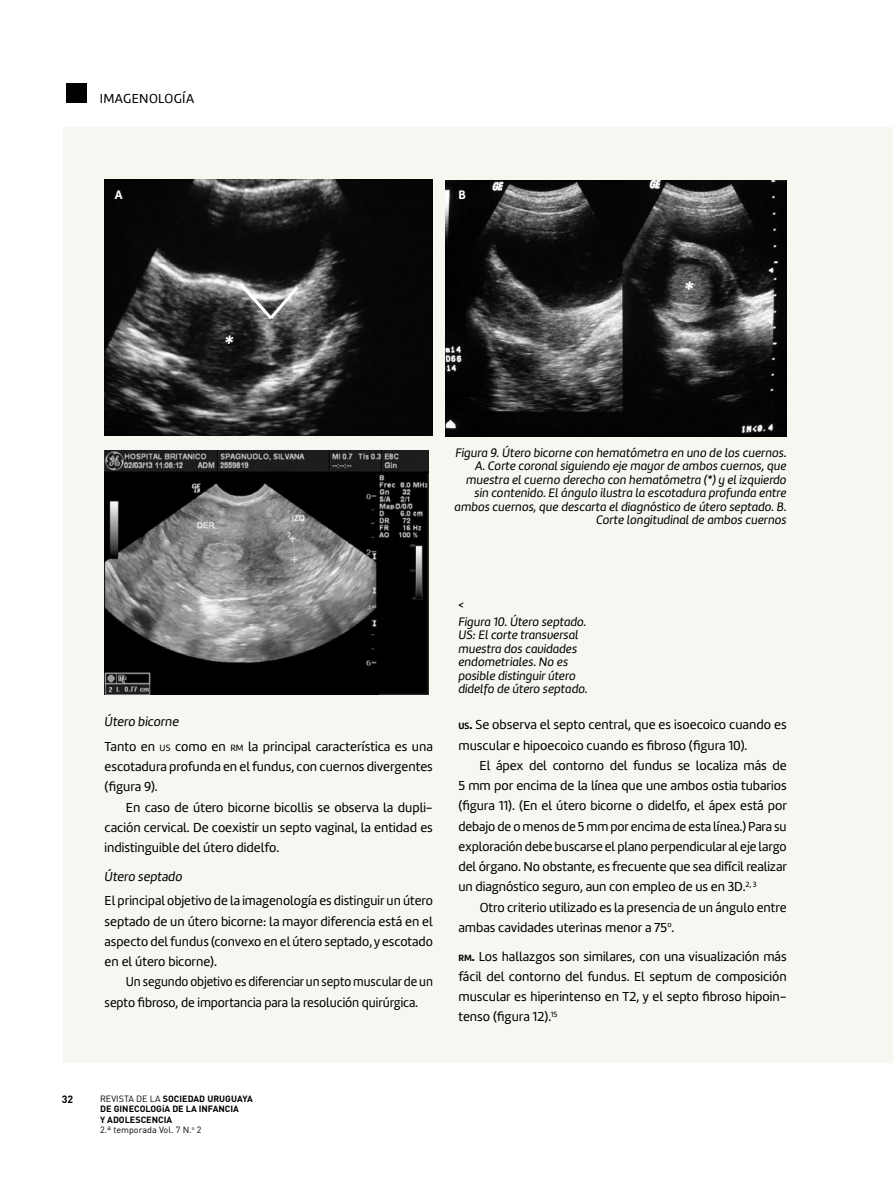
<style>
.page{position:relative;width:893px;height:1191px;background:#fff}
.page>*{position:absolute;margin:0;border:0;box-sizing:border-box;transform-origin:0 0}
.t1{font:italic 26.85px "Marine";color:#fff}
.t2{font:13.5px/20.2px "Marine";color:#000;text-align:justify}
.t3{font:13.5px/20.2px "Marine";color:#000;scale:.94 1}
.t4{font:13.5px "Marine Regular Oblicua";color:#000}
.t5{font:italic 12.75px/13.5px "Marine";color:#000;text-align:right}
.t6{font:700 12.75px "Marine";color:#fff}
.t7{font:700 10.5px "DIN";color:#000}
.t8{font:700 9px/10.5px "DIN";color:#000}
.s1{font-size:9.45px}
.s2{font-weight:700;font-size:9.45px}
.s3{font-weight:700}
.s4{font-weight:400}
</style>
<div class="page">
<div style="left:64px;top:128px;width:829px;height:935px;background:#f5f7f1"></div>
<img style="left:105px;top:179px;width:328px;height:256px">
<img style="left:446px;top:181px;width:341px;height:256px">
<img style="left:105px;top:451px;width:323px;height:243px">
<div style="left:66px;top:83px;width:20px;height:20px;background:#000"></div>
<svg style="left:237px;top:280px;width:65px;height:43px;background:#7b7b7b"></svg>
<p class="t2" style="left:100px;top:89px;width:10px">imagenolog</p>
<p class="t2" style="left:182px;top:89px;width:12px">ía</p>
<p class="t6" style="left:115px;top:186px;width:9px">A</p>
<p class="t6" style="left:458px;top:186px;width:9px">B</p>
<h1 class="t1" style="left:223px;top:328px;width:12px">*</h1>
<h1 class="t1" style="left:684px;top:274px;width:12px">*</h1>
<p class="t5" style="left:455px;top:446px;width:334px">Figura 9. Útero bicorne con hematómetra en uno de los cuernos.<br>A. Corte coronal siguiendo eje mayor de ambos cuernos, que muestra el cuerno derecho con hematómetra (*) y el izquierdo sin contenido. El ángulo ilustra la escotadura profunda entre ambos cuernos, que descarta el diagnóstico de útero septado. B.<br>Corte longitudinal de ambos cuernos</p>
<p class="t4" style="left:105px;top:713px;width:76px">Útero bicorne</p>
<p class="t2" style="left:105px;top:736px;width:330px">Tanto en <span class="s1">US</span> como en <span class="s1">RM</span> la principal característica es una escotadura profunda en el fundus, con cuernos divergentes (figura 9).</p>
<p class="t2" style="left:105px;top:797px;width:330px;text-indent:21px">En caso de útero bicorne bicollis se observa la dupli&shy;cación cervical. De coexistir un septo vaginal, la entidad es indistinguible del útero didelfo.</p>
<p class="t4" style="left:105px;top:868px;width:79px">Útero septado</p>
<p class="t2" style="left:105px;top:890px;width:330px">El principal objetivo de la imagenología es distinguir un útero septado de un útero bicorne: la mayor diferencia está en el aspecto del fundus (convexo en el útero septado, y escotado en el útero bicorne).</p>
<p class="t3" style="left:105px;top:971px;width:351px;text-indent:21px">Un segundo objetivo es diferenciar un septo muscular de un septo fibroso, de importancia para la resolución quirúrgica.</p>
<p class="t5" style="left:458px;top:598px;width:7px">&lt;</p>
<p class="t5" style="left:458px;top:615px;width:131px;text-align:left">Figura 10. Útero septado.<br>US: El corte transversal muestra dos cavidades endometriales. No es posible distinguir útero didelfo de útero septado.</p>
<p class="t2" style="left:458px;top:714px;width:330px"><span class="s2">US</span><span class="s3">.</span> Se observa el septo central, que es isoecoico cuando es muscular e hipoecoico cuando es fibroso (figura 10).</p>
<p class="t2" style="left:458px;top:755px;width:330px;text-indent:21px">El ápex del contorno del fundus se localiza más de 5 mm por encima de la línea que une ambos ostia tubarios (figura 11). (En el útero bicorne o didelfo, el ápex está por debajo de o menos de 5 mm por encima de esta línea.) Para su exploración debe buscarse el plano perpendicular al eje largo del órgano. No obstante, es frecuente que sea difícil realizar un diagnóstico seguro, aun con empleo de us en 3D.<sup>2,</sup> <sup>3</sup></p>
<p class="t2" style="left:458px;top:897px;width:330px;text-indent:21px">Otro criterio utilizado es la presencia de un ángulo entre ambas cavidades uterinas menor a 75<sup>o</sup>.</p>
<p class="t2" style="left:458px;top:946px;width:330px"><span class="s2">RM</span><span class="s3">.</span> Los hallazgos son similares, con una visualización más fácil del contorno del fundus. El septum de composición muscular es hiperintenso en T2, y el septo fibroso hipoin&shy;tenso (figura 12).<sup>15</sup></p>
<p class="t7" style="left:62px;top:1092px;width:13px">32</p>
<p class="t8" style="left:100px;top:1093px;width:154px"><span class="s4">REVISTA DE LA</span> SOCIEDAD URUGUAYA<br>DE GINECOLOGíA DE LA INFANCIA<br>Y ADOLESCENCIA<br><span class="s4">2.ª temporada Vol. 7 N.</span><sup>o</sup> <span class="s4">2</span></p>
</div>
